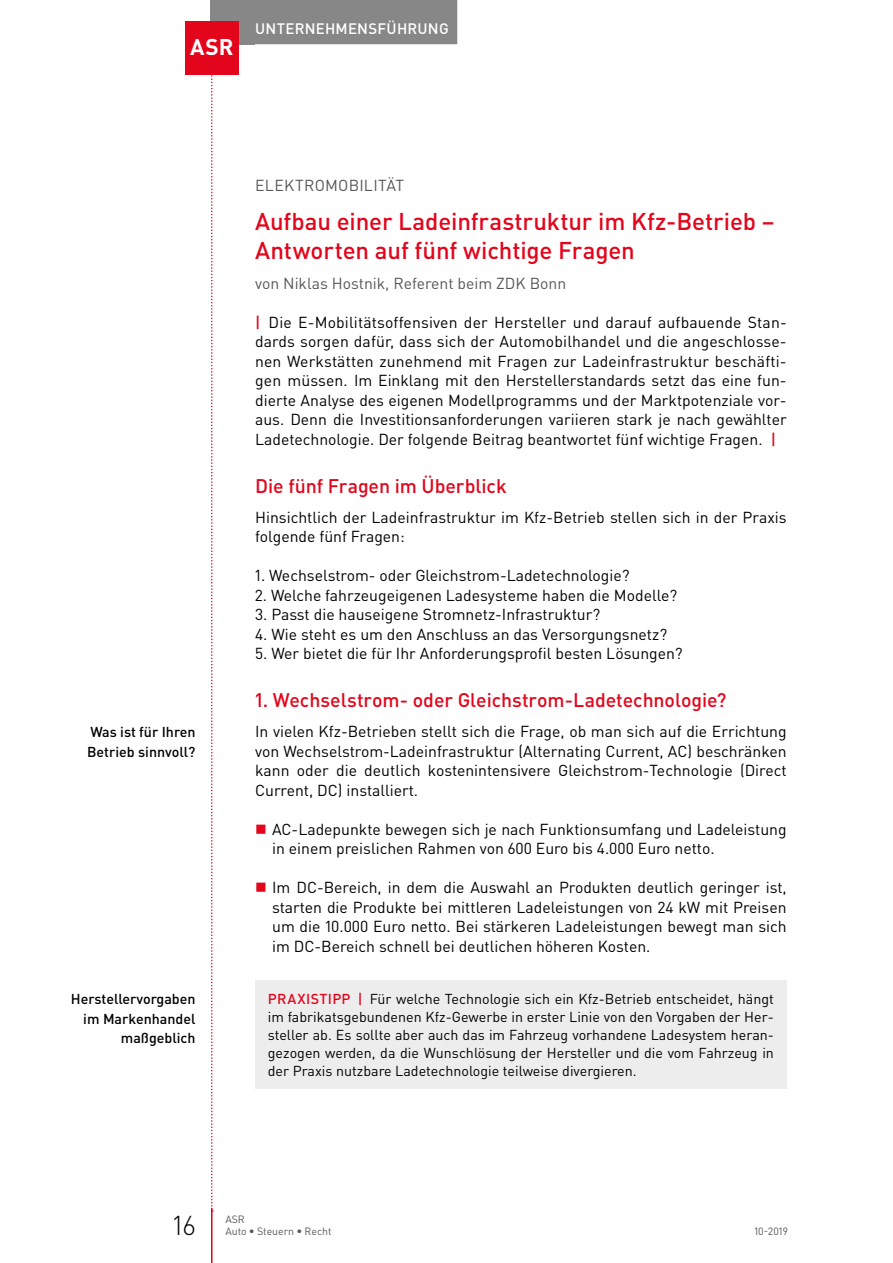
<style>
.page{position:relative;width:893px;height:1263px;background:#fff}
.page>*{position:absolute;margin:0;border:0;box-sizing:border-box;transform-origin:0 0}
.t1{font:300 27px "DIN Pro";color:#000}
.t2{font:500 24px/28.5px "DIN Pro";letter-spacing:-.005em;color:#e3051b}
.t3{font:700 22.5px "DIN Pro";color:#fff}
.t4{font:500 19.5px "DIN Pro";color:#e3051b}
.t5{font:15.75px/19.5px "DIN Pro";color:#000;text-align:justify}
.t6{font:15.75px "DIN Pro";color:#575756}
.t7{font:500 15px "DIN Pro";letter-spacing:.015em;color:#fff}
.t8{font:14.25px/18px "DIN Pro";color:#000;text-align:justify}
.t9{font:500 14.25px/19.5px "DIN Pro";color:#000}
.t10{font:10.5px/12.8px "DIN Pro";color:#575756}
.s1{font-weight:500;color:#e3051b}
.s2{font-family:"DIN Mittelschrift Std"}
</style>
<div class="page">
<svg style="left:211px;top:74px;width:2px;height:1138px"></svg>
<div style="left:210px;top:0;width:45px;height:44px;background:#878787"></div>
<hr style="left:211px;top:1208px;width:1px;height:55px;background:#e3051b">
<div style="left:247px;top:0;width:210px;height:44px;background:#878787"></div>
<div style="left:185px;top:21px;width:54px;height:53px;background:#e3051b"></div>
<div style="left:255px;top:980px;width:532px;height:108px;background:#ededed"></div>
<h3 class="t3" style="left:190px;top:32px;width:45px">ASR</h3>
<p class="t7" style="left:255px;top:18px;width:195px">Unternehmensführu ng</p>
<p class="t9" style="left:87px;top:722px;width:110px">Was ist für Ihren<br>Betrieb sinnvoll?</p>
<p class="t9" style="left:71px;top:989px;width:126px;text-align:right">H erstellervorgaben im Markenhandel maßgeblich</p>
<p class="t6" style="left:255px;top:175px;width:150px">ELEKTROMOBILITÄT</p>
<h2 class="t2" style="left:255px;top:206px;width:521px">Aufbau einer Ladeinfrastruktur im Kfz-Betrieb –<br>Antworten auf fünf wichtige Fragen</h2>
<p class="t6" style="left:255px;top:272px;width:313px">von Niklas Hostnik, Referent beim ZDK Bonn</p>
<p class="t5" style="left:255px;top:312px;width:533px"><span class="s1">|</span> Die E-Mobilitätsoffensiven der Hersteller und darauf aufbauende Stan&shy;dards sorgen dafür, dass sich der Automobilhandel und die angeschlosse&shy;nen Werkstätten zunehmend mit Fragen zur Ladeinfrastruktur beschäfti&shy;gen müssen. Im Einklang mit den Herstellerstandards setzt das eine fun&shy;dierte Analyse des eigenen Modellprogramms und der Marktpotenziale vor&shy;aus. Denn die Investitionsanforderungen variieren stark je nach gewählter Ladetechnologie. Der folgende Beitrag beantwortet fünf wichtige Fragen. <span class="s1">|</span></p>
<p class="t4" style="left:255px;top:473px;width:253px">Die fünf Fragen im Ü berblick</p>
<p class="t5" style="left:255px;top:507px;width:533px">Hinsichtlich der Ladeinfrastruktur im Kfz-Betrieb stellen sich in der Praxis folgende fünf Fragen:</p>
<p class="t5" style="left:255px;top:565px;width:376px">1. Wechselstrom- oder Gleichstrom-Ladetechnologie?</p>
<p class="t5" style="left:255px;top:585px;width:424px">2. Welche fahrzeugeigenen Ladesysteme haben die Modelle?</p>
<p class="t5" style="left:255px;top:604px;width:347px">3. Passt die hauseigene Stromnetz-Infrastruktur?</p>
<p class="t5" style="left:255px;top:624px;width:414px">4. Wie steht es um den Anschluss an das Versorgungsnetz?</p>
<p class="t5" style="left:255px;top:643px;width:429px">5. Wer bietet die für Ihr Anforderungsprofil besten Lösungen?</p>
<p class="t4" style="left:255px;top:687px;width:473px">1. Wechselstrom- oder Gleichstrom-Ladetechnologie?</p>
<p class="t5" style="left:255px;top:721px;width:533px">In vielen Kfz-Betrieben stellt sich die Frage, ob man sich auf die Errichtung von Wechselstrom-Ladeinfrastruktur (Alternating Current, AC) beschränken kann oder die deutlich kostenintensivere Gleichstrom-Technologie (Direct Current, DC) installiert.</p>
<p class="t5" style="left:272px;top:819px;width:516px">AC-Ladepunkte bewegen sich je nach Funktionsumfang und Ladeleistung in einem preislichen Rahmen von 600 Euro bis 4.000 Euro netto.</p>
<p class="t5" style="left:272px;top:877px;width:516px">Im DC-Bereich, in dem die Auswahl an Produkten deutlich geringer ist, starten die Produkte bei mittleren Ladeleistungen von 24 kW mit Preisen um die 10.000 Euro netto. Bei stärkeren Ladeleistungen bewegt man sich im DC-Bereich schnell bei deutlichen höheren Kosten.</p>
<p class="t8" style="left:268px;top:989px;width:508px"><span class="s1">PRAXISTIPP |</span> Für welche Technologie sich ein Kfz-Betrieb entscheidet, hängt im fabrikatsgebundenen Kfz-Gewerbe in erster Linie von den Vorgaben der Her&shy;steller ab. Es sollte aber auch das im Fahrzeug vorhandene Ladesystem heran&shy;gezogen werden, da die Wunschlösung der Hersteller und die vom Fahrzeug in der Praxis nutzbare Ladetechnologie teilweise divergieren.</p>
<h1 class="t1" style="left:173px;top:1207px;width:24px">16</h1>
<p class="t10" style="left:225px;top:1212px;width:108px">ASR<br>Auto <span class="s2">•</span> Steuern <span class="s2">•</span> Recht</p>
<p class="t10" style="left:754px;top:1225px;width:35px">10-2019</p>
</div>
